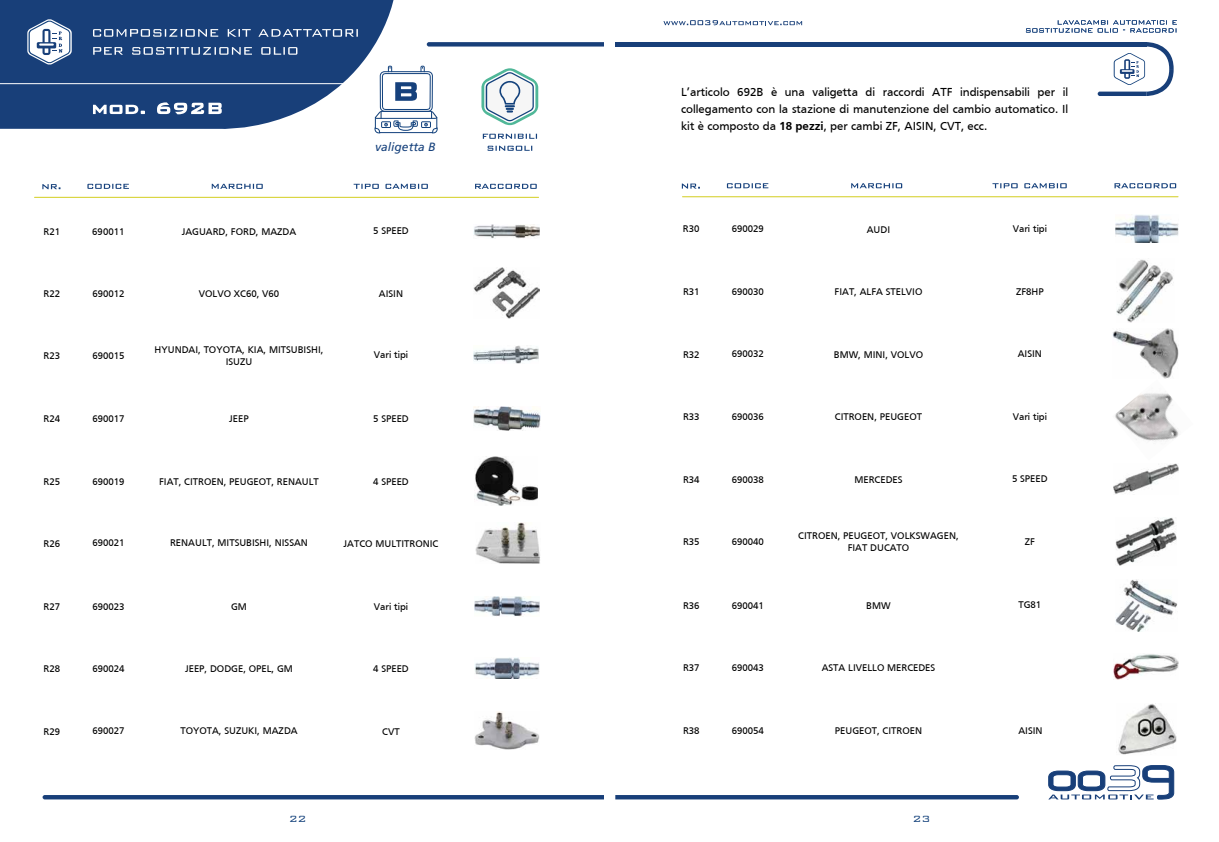
<style>
.page{position:relative;width:1219px;height:842px;background:#fff}
.page>*{position:absolute;margin:0;border:0;box-sizing:border-box;transform-origin:0 0}
.t1{font:12px/17px "Frutiger";color:#000;text-align:justify}
.t2{font:italic 12px "Frutiger";color:#16417c}
.t3{font:300 12px "Bank Gothic BT";color:#12407a}
.t4{font:10px/12px "Frutiger";color:#000;text-align:center}
.s1{font-weight:700}
</style>
<div class="page">
<svg style="left:1048px;top:765px;width:126px;height:35px"></svg>
<hr style="left:615px;top:795px;width:404px;height:4px;background:#183f79">
<svg style="left:663px;top:20px;width:139px;height:5px"></svg>
<div style="left:615px;top:42px;width:532px;height:5px;background:#183f79"></div>
<svg style="left:1098px;top:42px;width:76px;height:54px"></svg>
<hr style="left:43px;top:795px;width:561px;height:4px;background:#183f79">
<svg style="left:427px;top:42px;width:177px;height:5px"></svg>
<svg style="left:0;top:127px;width:401px;height:7px"></svg>
<svg style="left:0;top:0;width:394px;height:127px;background:#305387"></svg>
<hr style="left:0;top:83px;width:345px;height:1px;background:#fff">
<svg style="left:27px;top:19px;width:45px;height:46px"></svg>
<svg style="left:1026px;top:20px;width:151px;height:13px"></svg>
<img style="left:1115px;top:215px;width:64px;height:28px">
<img style="left:1117px;top:259px;width:57px;height:63px">
<img style="left:1114px;top:654px;width:65px;height:25px">
<img style="left:1115px;top:580px;width:62px;height:51px">
<img style="left:1115px;top:518px;width:62px;height:47px">
<img style="left:1113px;top:463px;width:66px;height:31px">
<img style="left:1115px;top:393px;width:64px;height:48px">
<img style="left:1113px;top:329px;width:66px;height:50px">
<svg style="left:727px;top:183px;width:41px;height:5px"></svg>
<svg style="left:682px;top:184px;width:18px;height:5px"></svg>
<svg style="left:851px;top:183px;width:51px;height:5px"></svg>
<svg style="left:992px;top:183px;width:75px;height:5px"></svg>
<svg style="left:1114px;top:183px;width:62px;height:5px"></svg>
<hr style="left:682px;top:196px;width:496px;height:1px;background:#d3ce20">
<img style="left:1118px;top:703px;width:58px;height:52px">
<svg style="left:93px;top:102px;width:129px;height:12px"></svg>
<img style="left:473px;top:224px;width:67px;height:14px">
<img style="left:474px;top:267px;width:66px;height:51px">
<img style="left:475px;top:712px;width:64px;height:37px">
<img style="left:475px;top:658px;width:64px;height:21px">
<img style="left:474px;top:597px;width:65px;height:19px">
<img style="left:475px;top:522px;width:65px;height:42px">
<img style="left:475px;top:456px;width:63px;height:49px">
<img style="left:474px;top:406px;width:66px;height:25px">
<img style="left:474px;top:346px;width:65px;height:17px">
<svg style="left:87px;top:184px;width:42px;height:5px"></svg>
<svg style="left:42px;top:184px;width:18px;height:5px"></svg>
<svg style="left:212px;top:184px;width:51px;height:5px"></svg>
<svg style="left:354px;top:184px;width:74px;height:5px"></svg>
<svg style="left:475px;top:184px;width:62px;height:5px"></svg>
<hr style="left:35px;top:197px;width:504px;height:1px;background:#d3ce20">
<svg style="left:93px;top:47px;width:204px;height:8px;background:#5e79a1"></svg>
<svg style="left:93px;top:29px;width:265px;height:8px;background:#5d78a1"></svg>
<svg style="left:487px;top:146px;width:45px;height:5px"></svg>
<svg style="left:483px;top:134px;width:54px;height:5px"></svg>
<svg style="left:481px;top:68px;width:57px;height:57px"></svg>
<svg style="left:375px;top:66px;width:63px;height:67px"></svg>
<p class="t1" style="left:681px;top:84px;width:389px">L’articolo 692B è una valigetta di raccordi ATF indispensabili per il collegamento con la stazione di manutenzione del cambio automatico. Il kit è composto da <span class="s1">18 pezzi</span>, per cambi ZF, AISIN, CVT, ecc.</p>
<p class="t2" style="left:375px;top:140px;width:62px">valigetta B</p>
<p class="t4" style="left:44px;top:225px;width:18px">R21</p>
<p class="t4" style="left:92px;top:225px;width:34px">690011</p>
<p class="t4" style="left:182px;top:225px;width:116px">JAGUARD, FORD, MAZDA</p>
<p class="t4" style="left:373px;top:225px;width:37px">5 SPEED</p>
<p class="t4" style="left:683px;top:223px;width:18px">R30</p>
<p class="t4" style="left:732px;top:223px;width:34px">690029</p>
<p class="t4" style="left:867px;top:223px;width:25px">AUDI</p>
<p class="t4" style="left:1013px;top:223px;width:36px">Vari tipi</p>
<p class="t4" style="left:44px;top:288px;width:18px">R22</p>
<p class="t4" style="left:92px;top:288px;width:34px">690012</p>
<p class="t4" style="left:199px;top:288px;width:82px">VOLVO XC60, V60</p>
<p class="t4" style="left:379px;top:287px;width:26px">AISIN</p>
<p class="t4" style="left:683px;top:286px;width:18px">R31</p>
<p class="t4" style="left:732px;top:286px;width:34px">690030</p>
<p class="t4" style="left:835px;top:286px;width:89px">FIAT, ALFA STELVIO</p>
<p class="t4" style="left:1016px;top:285px;width:29px">ZF8HP</p>
<p class="t4" style="left:44px;top:349px;width:18px">R23</p>
<p class="t4" style="left:92px;top:349px;width:34px">690015</p>
<p class="t4" style="left:155px;top:343px;width:170px">HYUNDAI, TOYOTA, KIA, MITSUBISHI,<br>ISUZU</p>
<p class="t4" style="left:374px;top:349px;width:36px">Vari tipi</p>
<p class="t4" style="left:683px;top:348px;width:18px">R32</p>
<p class="t4" style="left:732px;top:347px;width:34px">690032</p>
<p class="t4" style="left:834px;top:348px;width:91px">BMW, MINI, VOLVO</p>
<p class="t4" style="left:1018px;top:348px;width:26px">AISIN</p>
<p class="t4" style="left:44px;top:412px;width:18px">R24</p>
<p class="t4" style="left:92px;top:412px;width:34px">690017</p>
<p class="t4" style="left:229px;top:412px;width:21px">JEEP</p>
<p class="t4" style="left:373px;top:412px;width:37px">5 SPEED</p>
<p class="t4" style="left:683px;top:411px;width:18px">R33</p>
<p class="t4" style="left:732px;top:411px;width:34px">690036</p>
<p class="t4" style="left:835px;top:411px;width:89px">CITROEN, PEUGEOT</p>
<p class="t4" style="left:1013px;top:410px;width:36px">Vari tipi</p>
<p class="t4" style="left:44px;top:475px;width:18px">R25</p>
<p class="t4" style="left:92px;top:475px;width:34px">690019</p>
<p class="t4" style="left:159px;top:475px;width:161px">FIAT, CITROEN, PEUGEOT, RENAULT</p>
<p class="t4" style="left:373px;top:475px;width:37px">4 SPEED</p>
<p class="t4" style="left:683px;top:473px;width:18px">R34</p>
<p class="t4" style="left:732px;top:473px;width:34px">690038</p>
<p class="t4" style="left:854px;top:473px;width:50px">MERCEDES</p>
<p class="t4" style="left:1012px;top:473px;width:37px">5 SPEED</p>
<p class="t4" style="left:44px;top:537px;width:18px">R26</p>
<p class="t4" style="left:92px;top:537px;width:34px">690021</p>
<p class="t4" style="left:170px;top:537px;width:139px">RENAULT, MITSUBISHI, NISSAN</p>
<p class="t4" style="left:344px;top:537px;width:96px">JATCO MULTITRONIC</p>
<p class="t4" style="left:683px;top:536px;width:18px">R35</p>
<p class="t4" style="left:732px;top:536px;width:34px">690040</p>
<p class="t4" style="left:798px;top:530px;width:162px">CITROEN, PEUGEOT, VOLKSWAGEN,<br>FIAT DUCATO</p>
<p class="t4" style="left:1025px;top:535px;width:12px">ZF</p>
<p class="t4" style="left:44px;top:601px;width:18px">R27</p>
<p class="t4" style="left:92px;top:600px;width:34px">690023</p>
<p class="t4" style="left:231px;top:600px;width:17px">GM</p>
<p class="t4" style="left:374px;top:601px;width:36px">Vari tipi</p>
<p class="t4" style="left:683px;top:599px;width:18px">R36</p>
<p class="t4" style="left:732px;top:599px;width:34px">690041</p>
<p class="t4" style="left:866px;top:599px;width:26px">BMW</p>
<p class="t4" style="left:1018px;top:599px;width:24px">TG81</p>
<p class="t4" style="left:44px;top:663px;width:18px">R28</p>
<p class="t4" style="left:92px;top:662px;width:34px">690024</p>
<p class="t4" style="left:185px;top:662px;width:109px">JEEP, DODGE, OPEL, GM</p>
<p class="t4" style="left:373px;top:663px;width:37px">4 SPEED</p>
<p class="t4" style="left:683px;top:661px;width:18px">R37</p>
<p class="t4" style="left:732px;top:661px;width:34px">690043</p>
<p class="t4" style="left:822px;top:661px;width:115px">ASTA LIVELLO MERCEDES</p>
<p class="t4" style="left:44px;top:725px;width:18px">R29</p>
<p class="t4" style="left:92px;top:725px;width:34px">690027</p>
<p class="t4" style="left:180px;top:725px;width:119px">TOYOTA, SUZUKI, MAZDA</p>
<p class="t4" style="left:382px;top:725px;width:19px">CVT</p>
<p class="t4" style="left:683px;top:724px;width:18px">R38</p>
<p class="t4" style="left:732px;top:724px;width:34px">690054</p>
<p class="t4" style="left:835px;top:724px;width:89px">PEUGEOT, CITROEN</p>
<p class="t4" style="left:1018px;top:724px;width:26px">AISIN</p>
<p class="t3" style="left:289px;top:812px;width:19px">22</p>
<p class="t3" style="left:912px;top:812px;width:19px">23</p>
</div>
